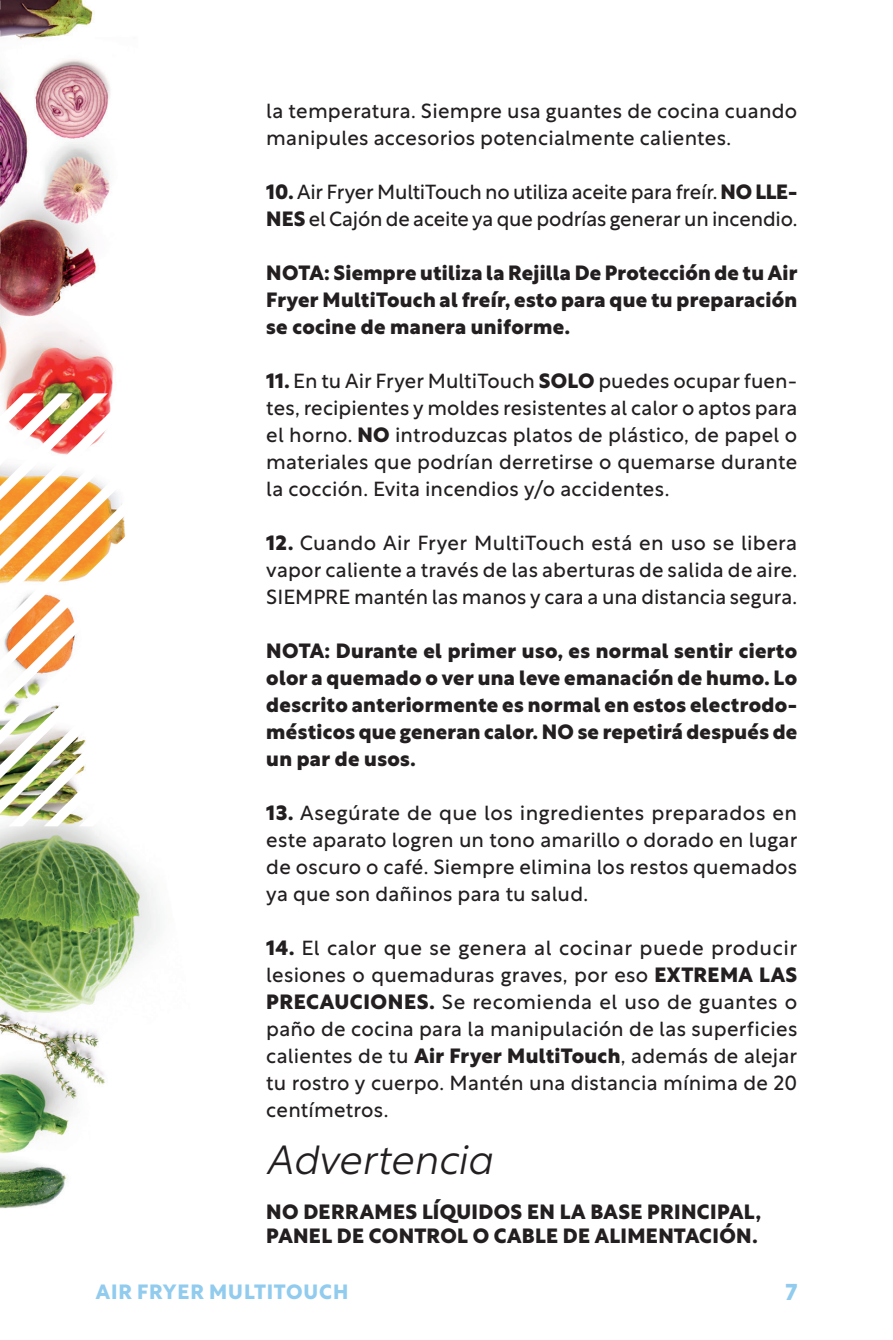
<style>
.page{position:relative;width:893px;height:1340px;background:#fff}
.page>*{position:absolute;margin:0;border:0;box-sizing:border-box;transform-origin:0 0}
.t1{font:italic 300 40.5px "Rustica";color:#231f20}
.t2{font:700 22.5px "Rustica";color:#91cbee}
.t3{font:20.25px/27px "Rustica";letter-spacing:.005em;color:#231f20;text-align:justify}
.t4{font:800 20.25px/27px "Rustica";letter-spacing:.015em;color:#231f20;text-align:justify}
.t5{font:700 20.25px "Rustica";letter-spacing:.04em;color:#91cbee}
.s1{font-weight:800}
</style>
<div class="page">
<img style="left:0;top:0;width:160px;height:1209px">
<svg style="left:0;top:393px;width:155px;height:433px"></svg>
<svg style="left:0;top:0;width:1px;height:313px"></svg>
<p class="t3" style="left:266px;top:95px;width:532px">la temperatura. Siempre usa guantes de cocina cuando manipules accesorios potencialmente calientes.</p>
<p class="t3" style="left:266px;top:176px;width:532px"><span class="s1">10.</span> Air Fryer MultiTouch no utiliza aceite para freír. <span class="s1">NO LLE-<br>NES</span> el Cajón de aceite ya que podrías generar un incendio.</p>
<p class="t4" style="left:266px;top:257px;width:533px">NOTA: Siempre utiliza la Rejilla De Protección de tu Air Fryer MultiTouch al freír, esto para que tu preparación se cocine de manera uniforme.</p>
<p class="t3" style="left:266px;top:365px;width:533px"><span class="s1">11.</span> En tu Air Fryer MultiTouch <span class="s1">SOLO</span> puedes ocupar fuen&shy;tes, recipientes y moldes resistentes al calor o aptos para el horno. <span class="s1">NO</span> introduzcas platos de plástico, de papel o materiales que podrían derretirse o quemarse durante la cocción. Evita incendios y/o accidentes.</p>
<p class="t3" style="left:266px;top:527px;width:532px"><span class="s1">12.</span> Cuando Air Fryer MultiTouch está en uso se libera vapor caliente a través de las aberturas de salida de aire.<br>SIEMPRE mantén las manos y cara a una distancia segura.</p>
<p class="t4" style="left:266px;top:635px;width:532px">NOTA: Durante el primer uso, es normal sentir cierto olor a quemado o ver una leve emanación de humo. Lo descrito anteriormente es normal en estos electrodo&shy;mésticos que generan calor. NO se repetirá después de un par de usos.</p>
<p class="t3" style="left:266px;top:797px;width:532px"><span class="s1">13.</span> Asegúrate de que los ingredientes preparados en este aparato logren un tono amarillo o dorado en lugar de oscuro o café. Siempre elimina los restos quemados ya que son dañinos para tu salud.</p>
<p class="t3" style="left:266px;top:932px;width:532px"><span class="s1">14.</span> El calor que se genera al cocinar puede producir lesiones o quemaduras graves, por eso <span class="s1">EXTREMA LAS PRECAUCIONES.</span> Se recomienda el uso de guantes o paño de cocina para la manipulación de las superficies calientes de tu <span class="s1">Air Fryer MultiTouch</span>, además de alejar tu rostro y cuerpo. Mantén una distancia mínima de 20 centímetros.</p>
<h1 class="t1" style="left:266px;top:1124px;width:227px">Advertencia</h1>
<p class="t4" style="left:266px;top:1197px;width:496px;line-height:24.8px">NO DERRAMES LÍQUIDOS EN LA BASE PRINCIPAL,<br>PANEL DE CONTROL O CABLE DE ALIMENTACIÓN.</p>
<p class="t5" style="left:96px;top:1273px;width:254px">AIR FRYER MULTITOUCH</p>
<p class="t2" style="left:785px;top:1271px;width:13px">7</p>
</div>
